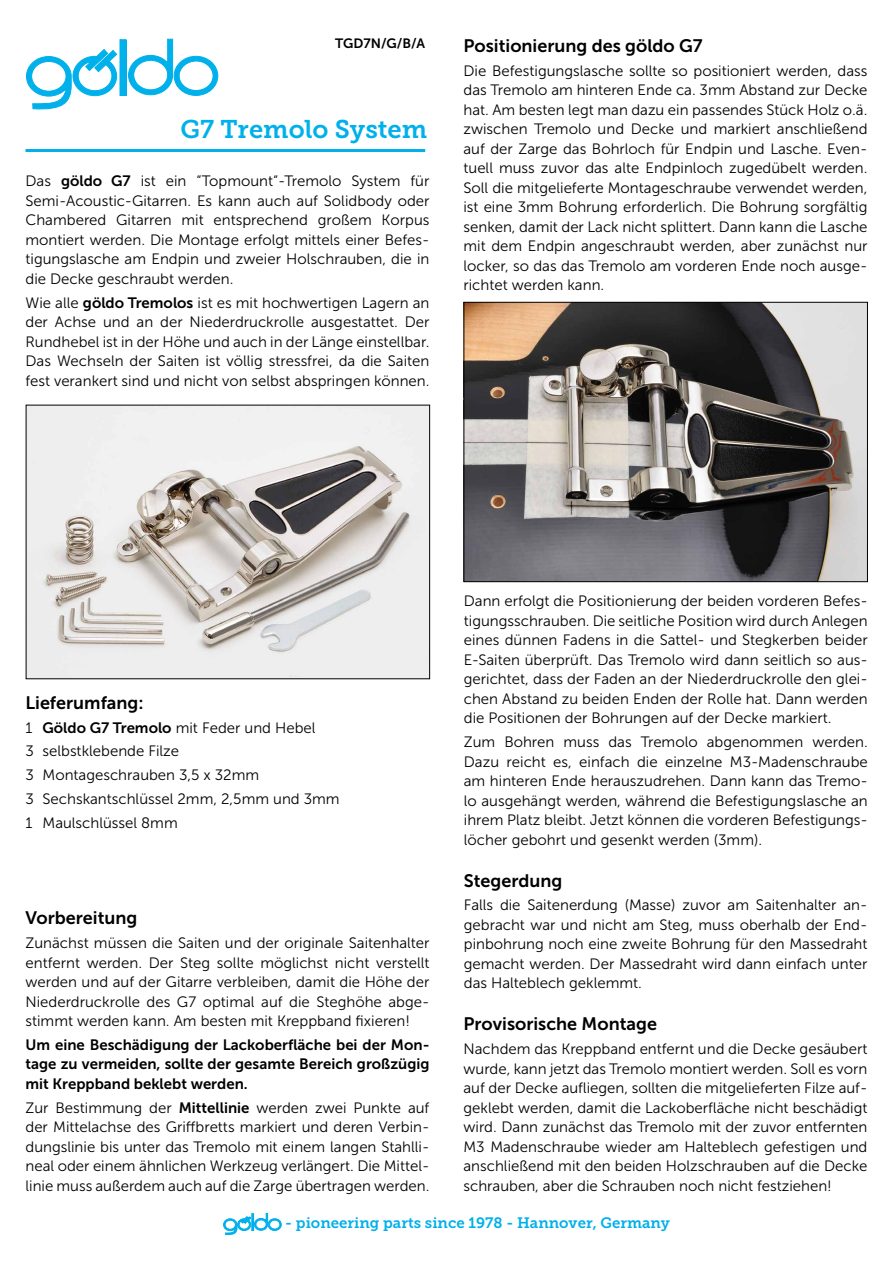
<style>
.page{position:relative;width:893px;height:1263px;background:#fff}
.page>*{position:absolute;margin:0;border:0;box-sizing:border-box;transform-origin:0 0}
.t1{font:25.5px "Museo Slab 700";color:#00b0eb}
.t2{font:18px "Museo Sans 700";color:#000}
.t3{font:15px/19.5px "Museo Sans 300";color:#000;text-align:justify}
.t4{font:15px/19.5px "Museo Sans 700";color:#000;text-align:justify}
.t5{font:15px "Museo Slab 700";color:#00b0eb}
.t6{font:13.5px "Museo Sans 700";color:#000}
.s1{font-family:"Museo Sans 700"}
</style>
<div class="page">
<svg style="left:223px;top:1213px;width:58px;height:22px"></svg>
<div style="left:120px;top:40px;width:6px;height:55px;background:#00b0eb"></div>
<svg style="left:128px;top:39px;width:90px;height:57px"></svg>
<svg style="left:26px;top:49px;width:91px;height:61px"></svg>
<hr style="left:26px;top:149px;width:399px;height:3px;background:#00b0eb">
<img style="left:28px;top:407px;width:400px;height:270px">
<img style="left:466px;top:304px;width:400px;height:276px">
<div style="left:464px;top:302px;width:404px;height:280px;border:1px solid #000"></div>
<p class="t6" style="left:335px;top:36px;width:92px">TGD7N/G/B/A</p>
<h1 class="t1" style="left:180px;top:115px;width:248px">G7 Tremolo System</h1>
<p class="t3" style="left:26px;top:172px;width:405px">Das <span class="s1">göldo G7</span> ist ein “Topmount“-Tremolo System für Semi-Acoustic-Gitarren. Es kann auch auf Solidbody oder Chambered Gitarren mit entsprechend großem Korpus montiert werden. Die Montage erfolgt mittels einer Befes&shy;tigungslasche am Endpin und zweier Holschrauben, die in die Decke geschraubt werden.</p>
<p class="t3" style="left:26px;top:293px;width:405px">Wie alle <span class="s1">göldo Tremolos</span> ist es mit hochwertigen Lagern an der Achse und an der Niederdruckrolle ausgestattet. Der Rundhebel ist in der Höhe und auch in der Länge einstellbar.<br>Das Wechseln der Saiten ist völlig stressfrei, da die Saiten fest verankert sind und nicht von selbst abspringen können.</p>
<p class="t2" style="left:463px;top:36px;width:241px">Positionierung des göldo G7</p>
<p class="t3" style="left:463px;top:61px;width:405px">Die Befestigungslasche sollte so positioniert werden, dass das Tremolo am hinteren Ende ca. 3mm Abstand zur Decke hat. Am besten legt man dazu ein passendes Stück Holz o.ä. zwischen Tremolo und Decke und markiert anschließend auf der Zarge das Bohrloch für Endpin und Lasche. Even&shy;tuell muss zuvor das alte Endpinloch zugedübelt werden.<br>Soll die mitgelieferte Montageschraube verwendet werden, ist eine 3mm Bohrung erforderlich. Die Bohrung sorgfältig senken, damit der Lack nicht splittert. Dann kann die Lasche mit dem Endpin angeschraubt werden, aber zunächst nur locker, so das das Tremolo am vorderen Ende noch ausge&shy;richtet werden kann.</p>
<p class="t2" style="left:26px;top:692px;width:120px">Lieferumfang:</p>
<p class="t3" style="left:26px;top:716px;width:316px;line-height:23.7px;text-align:left">1 <span class="s1">Göldo G7 Tremolo</span> mit Feder und Hebel<br>3 selbstklebende Filze<br>3 Montageschrauben 3,5 x 32mm<br>3 Sechskantschlüssel 2mm, 2,5mm und 3mm<br>1 Maulschlüssel 8mm</p>
<p class="t2" style="left:26px;top:908px;width:113px">Vorbereitung</p>
<p class="t3" style="left:26px;top:933px;width:405px">Zunächst müssen die Saiten und der originale Saitenhalter entfernt werden. Der Steg sollte möglichst nicht verstellt werden und auf der Gitarre verbleiben, damit die Höhe der Niederdruckrolle des G7 optimal auf die Steghöhe abge&shy;stimmt werden kann. Am besten mit Kreppband fixieren!</p>
<p class="t4" style="left:26px;top:1035px;width:405px">Um eine Beschädigung der Lackoberfläche bei der Mon&shy;tage zu vermeiden, sollte der gesamte Bereich großzügig mit Kreppband beklebt werden.</p>
<p class="t3" style="left:26px;top:1098px;width:405px">Zur Bestimmung der <span class="s1">Mittellinie</span> werden zwei Punkte auf der Mittelachse des Griffbretts markiert und deren Verbin&shy;dungslinie bis unter das Tremolo mit einem langen Stahlli&shy;neal oder einem ähnlichen Werkzeug verlängert. Die Mittel&shy;linie muss außerdem auch auf die Zarge übertragen werden.</p>
<p class="t3" style="left:464px;top:591px;width:405px">Dann erfolgt die Positionierung der beiden vorderen Befes&shy;tigungsschrauben. Die seitliche Position wird durch Anlegen eines dünnen Fadens in die Sattel- und Stegkerben beider E-Saiten überprüft. Das Tremolo wird dann seitlich so aus&shy;gerichtet, dass der Faden an der Niederdruckrolle den glei&shy;chen Abstand zu beiden Enden der Rolle hat. Dann werden die Positionen der Bohrungen auf der Decke markiert.</p>
<p class="t3" style="left:464px;top:732px;width:405px">Zum Bohren muss das Tremolo abgenommen werden.<br>Dazu reicht es, einfach die einzelne M3-Madenschraube am hinteren Ende herauszudrehen. Dann kann das Tremo&shy;lo ausgehängt werden, während die Befestigungslasche an ihrem Platz bleibt. Jetzt können die vorderen Befestigungs&shy;löcher gebohrt und gesenkt werden (3mm).</p>
<p class="t2" style="left:464px;top:870px;width:100px">Stegerdung</p>
<p class="t3" style="left:464px;top:896px;width:405px">Falls die Saitenerdung (Masse) zuvor am Saitenhalter an&shy;gebracht war und nicht am Steg, muss oberhalb der End&shy;pinbohrung noch eine zweite Bohrung für den Massedraht gemacht werden. Der Massedraht wird dann einfach unter das Halteblech geklemmt.</p>
<p class="t2" style="left:463px;top:1014px;width:195px">Provisorische Montage</p>
<p class="t3" style="left:463px;top:1039px;width:405px">Nachdem das Kreppband entfernt und die Decke gesäubert wurde, kann jetzt das Tremolo montiert werden. Soll es vorn auf der Decke aufliegen, sollten die mitgelieferten Filze auf&shy;geklebt werden, damit die Lackoberfläche nicht beschädigt wird. Dann zunächst das Tremolo mit der zuvor entfernten M3 Madenschraube wieder am Halteblech gefestigen und anschließend mit den beiden Holzschrauben auf die Decke schrauben, aber die Schrauben noch nicht festziehen!</p>
<p class="t5" style="left:285px;top:1215px;width:386px">- pioneering parts since 1978 - Hannover, Germany</p>
</div>
